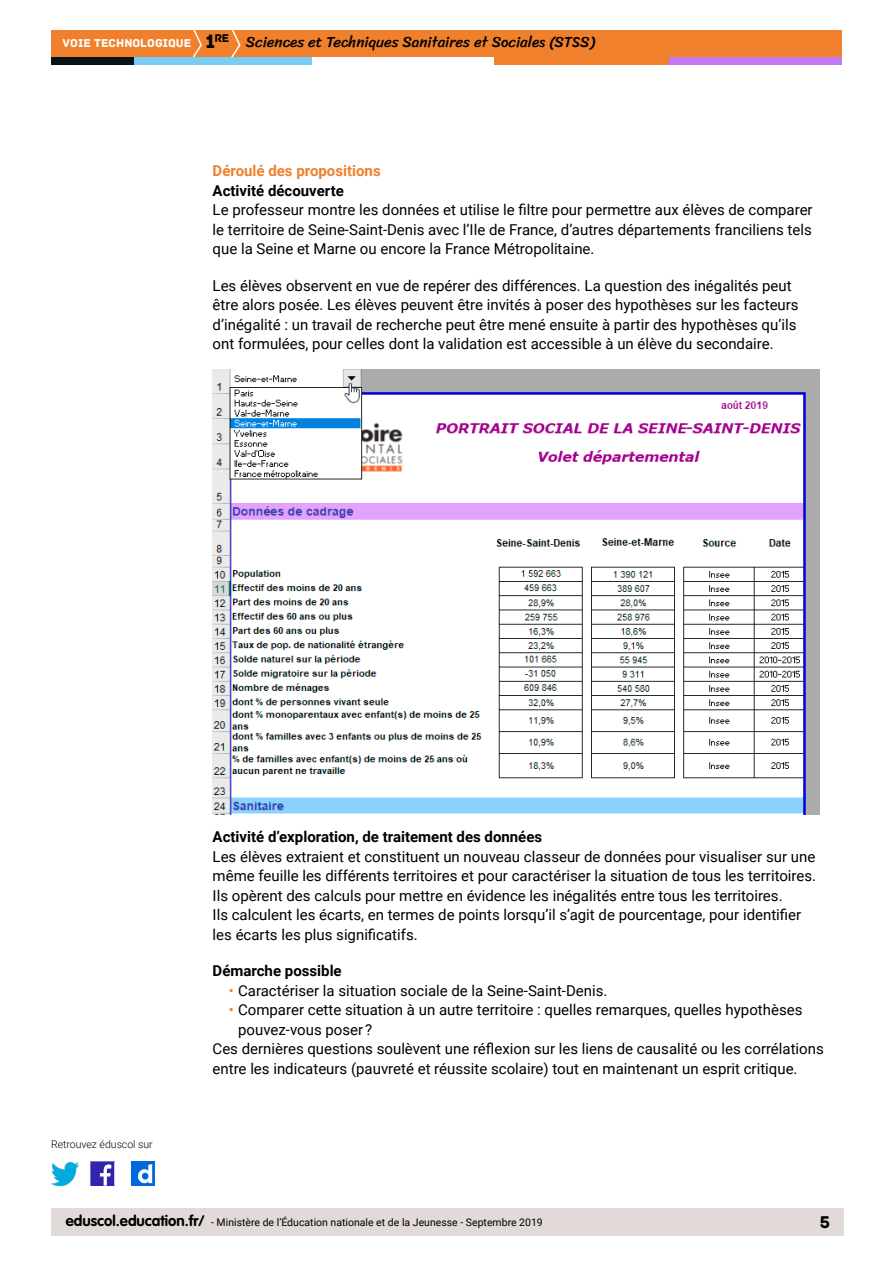
<style>
.page{position:relative;width:893px;height:1263px;background:#fff}
.page>*{position:absolute;margin:0;border:0;box-sizing:border-box;transform-origin:0 0}
.t1{font:18px "Archive";color:#000}
.t2{font:15px/19.5px "Roboto";color:#000}
.t3{font:700 15px "Roboto";color:#000}
.t4{font:15px "Sriracha";color:#000}
.t5{font:700 15px "Roboto";color:#f0802b}
.t6{font:12px "Archive";color:#fff}
.t7{font:11.85px "Archive";color:#000}
.t8{font:10.5px "Roboto";color:#000}
.t9{font:300 10.5px "Roboto";color:#000}
.s1{font-size:20.4px}
.s2{color:#f0802b}
.s3{font-family:"VAG Rounded Std";font-weight:700;font-size:15px}
</style>
<div class="page">
<div style="left:51px;top:1209px;width:792px;height:27px;background:#e1dad8"></div>
<img style="left:91px;top:1162px;width:23px;height:23px">
<img style="left:51px;top:1163px;width:28px;height:22px">
<img style="left:132px;top:1162px;width:22px;height:23px">
<div style="left:51px;top:30px;width:791px;height:27px;background:#f0802b"></div>
<svg style="left:192px;top:30px;width:10px;height:27px"></svg>
<svg style="left:231px;top:30px;width:10px;height:27px"></svg>
<div style="left:133px;top:57px;width:179px;height:8px;background:#79cdf4"></div>
<div style="left:51px;top:57px;width:82px;height:8px;background:#091316"></div>
<div style="left:667px;top:57px;width:175px;height:8px;background:#c379f6"></div>
<div style="left:494px;top:57px;width:175px;height:8px;background:#f0802b"></div>
<img style="left:213px;top:370px;width:607px;height:444px">
<p class="t7" style="left:205px;top:31px;width:25px"><span class="s1">1</span>re</p>
<p class="t6" style="left:63px;top:36px;width:130px">VOIE TECHNOLOGIQUE</p>
<p class="t4" style="left:246px;top:33px;width:350px">Sciences et Techniques Sanitaires et Sociales (STSS)</p>
<p class="t5" style="left:213px;top:160px;width:170px">Déroulé des propositions</p>
<p class="t3" style="left:213px;top:180px;width:133px">Activité découverte</p>
<p class="t2" style="left:213px;top:199px;width:602px;text-align:justify">Le professeur montre les données et utilise le filtre pour permettre aux élèves de comparer le territoire de Seine-Saint-Denis avec l’Ile de France, d’autres départements franciliens tels que la Seine et Marne ou encore la France Métropolitaine.</p>
<p class="t2" style="left:213px;top:275px;width:588px">Les élèves observent en vue de repérer des différences. La question des inégalités peut être alors posée. Les élèves peuvent être invités à poser des hypothèses sur les facteurs d’inégalité : un travail de recherche peut être mené ensuite à partir des hypothèses qu’ils ont formulées, pour celles dont la validation est accessible à un élève du secondaire.</p>
<p class="t9" style="left:51px;top:1137px;width:103px">Retrouvez éduscol sur</p>
<p class="t3" style="left:213px;top:826px;width:331px">Activité d’exploration, de traitement des données</p>
<p class="t2" style="left:213px;top:846px;width:605px">Les élèves extraient et constituent un nouveau classeur de données pour visualiser sur une même feuille les différents territoires et pour caractériser la situation de tous les territoires.<br>Ils opèrent des calculs pour mettre en évidence les inégalités entre tous les territoires.<br>Ils calculent les écarts, en termes de points lorsqu’il s’agit de pourcentage, pour identifier les écarts les plus significatifs.</p>
<p class="t3" style="left:213px;top:960px;width:131px">Démarche possible</p>
<p class="t2" style="left:229px;top:980px;width:380px"><span class="s2">•</span> Caractériser la situation sociale de la Seine-Saint-Denis.</p>
<p class="t2" style="left:229px;top:1000px;width:575px"><span class="s2">•</span> Comparer cette situation à un autre territoire : quelles remarques, quelles hypothèses</p>
<p class="t2" style="left:238px;top:1019px;width:136px">pouvez-vous poser ?</p>
<p class="t2" style="left:213px;top:1039px;width:613px">Ces dernières questions soulèvent une réflexion sur les liens de causalité ou les corrélations</p>
<p class="t2" style="left:213px;top:1058px;width:586px">entre les indicateurs (pauvreté et réussite scolaire) tout en maintenant un esprit critique.</p>
<p class="t8" style="left:66px;top:1215px;width:478px"><span class="s3">eduscol.education.fr/</span> - Ministère de l’Éducation nationale et de la Jeunesse - Septembre 2019</p>
<p class="t1" style="left:820px;top:1211px;width:12px">5</p>
</div>
